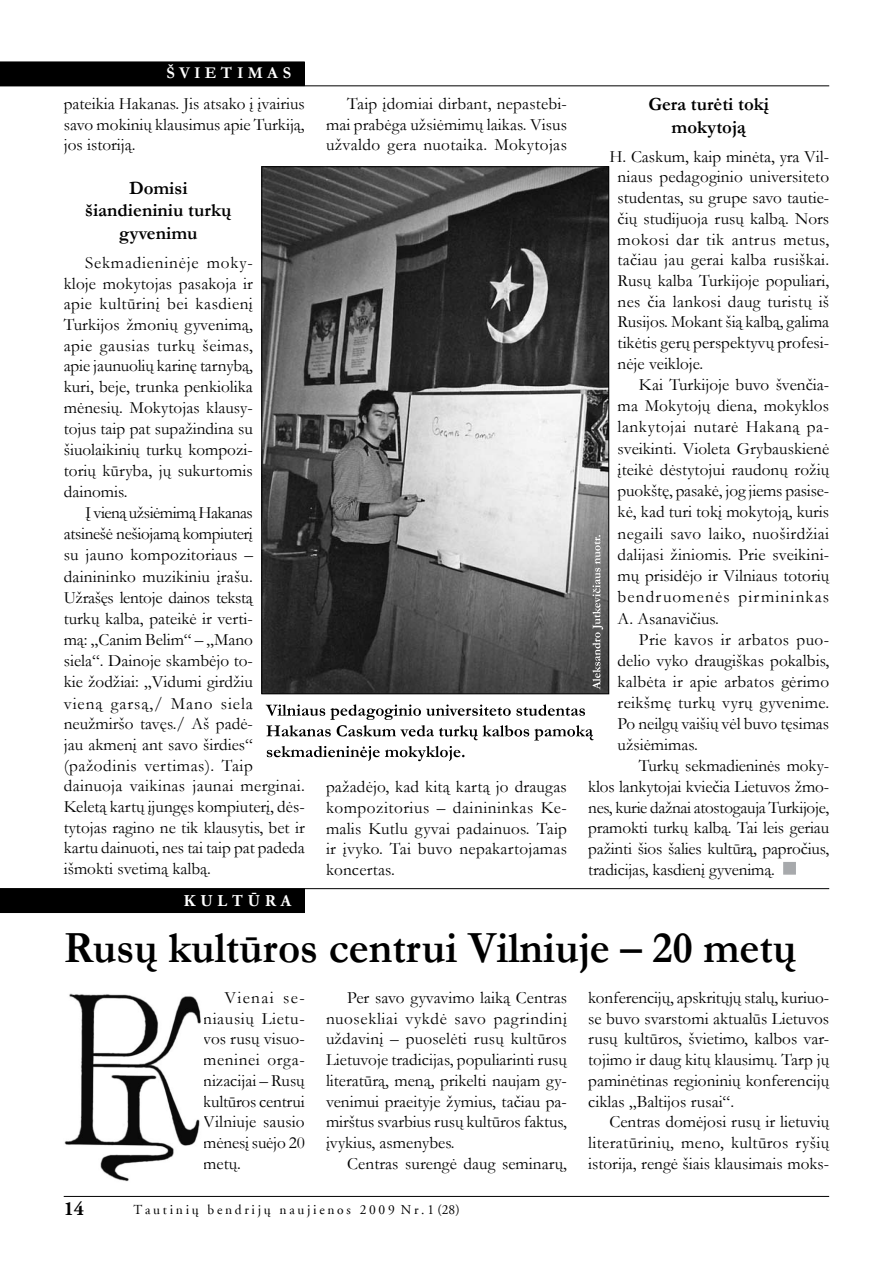
<style>
.page{position:relative;width:893px;height:1263px;background:#fff}
.page>*{position:absolute;margin:0;border:0;box-sizing:border-box;transform-origin:0 0}
.t1{font:700 45px "Garamond";color:#000;scale:.95 1}
.t2{font:700 19.5px "Garamond LT";color:#000}
.t3{font:700 18.75px/22.5px "Garamond";color:#000;text-align:center}
.t4{font:17.25px/20.7px "Garamond";color:#000;text-align:justify}
.t5{font:17.25px "Garamond";letter-spacing:.03em;color:#000}
.t6{font:17.25px "Garamond";letter-spacing:-.02em;color:#000}
.t7{font:17.25px "Garamond";letter-spacing:.02em;color:#000}
.t8{font:17.25px "Garamond";letter-spacing:.025em;color:#000}
.t9{font:17.25px "Garamond";letter-spacing:.035em;color:#000}
.t10{font:17.25px "Garamond";letter-spacing:.065em;color:#000}
.t11{font:17.25px "Garamond";letter-spacing:-.025em;color:#000}
.t12{font:17.25px "Garamond";letter-spacing:.05em;color:#000}
.t13{font:17.25px "Garamond";letter-spacing:.045em;color:#000}
.t14{font:700 16.5px "Garamond";color:#fff}
.t15{font:700 16.5px "Adobe Garamond Pro";letter-spacing:.3em;color:#fff}
.t16{font:13.5px "Garamond LT";letter-spacing:.2em;color:#000}
</style>
<div class="page">
<hr style="left:64px;top:1196px;width:765px;height:1px;background:#000">
<hr style="left:0;top:85px;width:829px;height:1px;background:#000">
<div style="left:0;top:61px;width:305px;height:24px;background:#000"></div>
<svg style="left:266px;top:704px;width:328px;height:57px"></svg>
<img style="left:263px;top:168px;width:344px;height:524px">
<div style="left:783px;top:862px;width:13px;height:13px;background:#a7a9ac;border:2px solid #a7a9ac"></div>
<hr style="left:0;top:888px;width:829px;height:1px;background:#000">
<div style="left:0;top:888px;width:305px;height:25px;background:#000"></div>
<img style="left:64px;top:993px;width:137px;height:189px">
<svg style="left:592px;top:535px;width:11px;height:154px;background:#818181"></svg>
<p class="t14" style="left:167px;top:62px;width:126px">Š V I E TI M AS</p>
<p class="t4" style="left:64px;top:93px;width:242px">pateikia Hakanas. Jis atsako į įvairius savo mokinių klausimus apie Turkiją, jos istoriją.</p>
<p class="t3" style="left:85px;top:177px;width:148px">Domisi šiandieniniu turkų gyvenimu</p>
<p class="t13" style="left:85px;top:251px;width:169px">Sekmadieninėje moky-</p>
<p class="t4" style="left:64px;top:272px;width:191px">kloje mokytojas pasakoja ir</p>
<p class="t5" style="left:64px;top:292px;width:191px">apie kultūrinį bei kasdienį</p>
<p class="t4" style="left:64px;top:314px;width:191px">Turkijos žmonių gyvenimą,</p>
<p class="t5" style="left:64px;top:334px;width:191px">apie gausias turkų šeimas,</p>
<p class="t4" style="left:64px;top:355px;width:191px">apie jaunuolių karinę tarnybą,</p>
<p class="t4" style="left:64px;top:376px;width:191px">kuri, beje, trunka penkiolika</p>
<p class="t4" style="left:64px;top:397px;width:191px">mėnesių. Mokytojas klausy-</p>
<p class="t4" style="left:64px;top:417px;width:191px">tojus taip pat supažindina su</p>
<p class="t4" style="left:64px;top:438px;width:191px">šiuolaikinių turkų kompozi-</p>
<p class="t4" style="left:64px;top:460px;width:191px">torių kūryba, jų sukurtomis</p>
<p class="t4" style="left:64px;top:481px;width:65px">dainomis.</p>
<p class="t11" style="left:85px;top:501px;width:169px">Į vieną užsiėmimą Hakanas</p>
<p class="t6" style="left:64px;top:522px;width:191px">atsinešė nešiojamą kompiuterį</p>
<p class="t4" style="left:64px;top:544px;width:191px">su jauno kompozitoriaus –</p>
<p class="t4" style="left:64px;top:565px;width:191px">dainininko muzikiniu įrašu.</p>
<p class="t6" style="left:64px;top:586px;width:191px">Užrašęs lentoje dainos tekstą</p>
<p class="t4" style="left:64px;top:608px;width:191px">turkų kalba, pateikė ir verti-</p>
<p class="t4" style="left:64px;top:629px;width:191px">mą: „Canim Belim“ – „Mano</p>
<p class="t4" style="left:64px;top:650px;width:191px">siela“. Dainoje skambėjo to-</p>
<p class="t4" style="left:64px;top:671px;width:191px">kie žodžiai: „Vidumi girdžiu</p>
<p class="t12" style="left:64px;top:691px;width:191px">vieną garsą,/ Mano siela</p>
<p class="t4" style="left:64px;top:713px;width:191px">neužmiršo tavęs./ Aš padė-</p>
<p class="t4" style="left:64px;top:734px;width:191px">jau akmenį ant savo širdies“</p>
<p class="t5" style="left:64px;top:754px;width:191px">(pažodinis vertimas). Taip</p>
<p class="t7" style="left:64px;top:774px;width:243px">dainuoja vaikinas jaunai merginai.</p>
<p class="t4" style="left:64px;top:796px;width:242px">Keletą kartų įjungęs kompiuterį, dės-</p>
<p class="t4" style="left:64px;top:816px;width:242px">tytojas ragino ne tik klausytis, bet ir</p>
<p class="t4" style="left:64px;top:837px;width:243px">kartu dainuoti, nes tai taip pat padeda</p>
<p class="t4" style="left:64px;top:858px;width:149px">išmokti svetimą kalbą.</p>
<p class="t15" style="left:184px;top:891px;width:109px">KULTŪRA</p>
<p class="t4" style="left:326px;top:93px;width:242px;text-indent:21px">Taip įdomiai dirbant, nepastebi&shy;mai prabėga užsiėmimų laikas. Visus užvaldo gera nuotaika. Mokytojas</p>
<p class="t4" style="left:326px;top:776px;width:242px">pažadėjo, kad kitą kartą jo draugas kompozitorius – dainininkas Ke&shy;malis Kutlu gyvai padainuos. Taip ir įvyko. Tai buvo nepakartojamas koncertas.</p>
<p class="t3" style="left:648px;top:93px;width:122px">Gera turėti tokį mokytoją</p>
<p class="t4" style="left:609px;top:146px;width:221px">H. Caskum, kaip minėta, yra Vil-</p>
<p class="t4" style="left:618px;top:166px;width:213px">niaus pedagoginio universiteto</p>
<p class="t4" style="left:618px;top:187px;width:213px">studentas, su grupe savo tautie-</p>
<p class="t4" style="left:618px;top:208px;width:213px">čių studijuoja rusų kalbą. Nors</p>
<p class="t5" style="left:618px;top:228px;width:213px">mokosi dar tik antrus metus,</p>
<p class="t4" style="left:618px;top:249px;width:213px">tačiau jau gerai kalba rusiškai.</p>
<p class="t4" style="left:618px;top:270px;width:213px">Rusų kalba Turkijoje populiari,</p>
<p class="t4" style="left:618px;top:290px;width:213px">nes čia lankosi daug turistų iš</p>
<p class="t4" style="left:618px;top:311px;width:213px">Rusijos. Mokant šią kalbą, galima</p>
<p class="t4" style="left:618px;top:332px;width:213px">tikėtis gerų perspektyvų profesi-</p>
<p class="t4" style="left:618px;top:353px;width:87px">nėje veikloje.</p>
<p class="t4" style="left:639px;top:374px;width:192px">Kai Turkijoje buvo švenčia-</p>
<p class="t4" style="left:618px;top:395px;width:213px">ma Mokytojų diena, mokyklos</p>
<p class="t5" style="left:618px;top:415px;width:213px">lankytojai nutarė Hakaną pa-</p>
<p class="t4" style="left:618px;top:437px;width:213px">sveikinti. Violeta Grybauskienė</p>
<p class="t4" style="left:618px;top:459px;width:213px">įteikė dėstytojui raudonų rožių</p>
<p class="t4" style="left:618px;top:480px;width:213px">puokštę, pasakė, jog jiems pasise-</p>
<p class="t4" style="left:618px;top:501px;width:213px">kė, kad turi tokį mokytoją, kuris</p>
<p class="t8" style="left:618px;top:522px;width:213px">negaili savo laiko, nuoširdžiai</p>
<p class="t4" style="left:618px;top:544px;width:213px">dalijasi žiniomis. Prie sveikini-</p>
<p class="t4" style="left:618px;top:565px;width:213px">mų prisidėjo ir Vilniaus totorių</p>
<p class="t10" style="left:618px;top:585px;width:213px">bendruomenės pirmininkas</p>
<p class="t4" style="left:618px;top:607px;width:103px">A. Asanavičius.</p>
<p class="t8" style="left:639px;top:628px;width:192px">Prie kavos ir arbatos puo-</p>
<p class="t4" style="left:618px;top:650px;width:213px">delio vyko draugiškas pokalbis,</p>
<p class="t4" style="left:618px;top:671px;width:213px">kalbėta ir apie arbatos gėrimo</p>
<p class="t4" style="left:618px;top:692px;width:213px">reikšmę turkų vyrų gyvenime.</p>
<p class="t4" style="left:618px;top:713px;width:213px">Po neilgų vaišių vėl buvo tęsimas</p>
<p class="t4" style="left:618px;top:734px;width:82px">užsiėmimas.</p>
<p class="t4" style="left:639px;top:755px;width:192px">Turkų sekmadieninės moky-</p>
<p class="t4" style="left:588px;top:776px;width:242px">klos lankytojai kviečia Lietuvos žmo-</p>
<p class="t6" style="left:588px;top:795px;width:242px">nes, kurie dažnai atostogauja Turkijoje,</p>
<p class="t4" style="left:588px;top:817px;width:242px">pramokti turkų kalbą. Tai leis geriau</p>
<p class="t4" style="left:588px;top:838px;width:242px">pažinti šios šalies kultūrą, papročius,</p>
<p class="t4" style="left:588px;top:858px;width:188px">tradicijas, kasdienį gyvenimą.</p>
<p class="t1" style="left:64px;top:917px;width:773px">Rusų kultūros centrui Vilniuje – 20 metų</p>
<p class="t4" style="left:347px;top:987px;width:221px">Per savo gyvavimo laiką Centras</p>
<p class="t9" style="left:326px;top:1007px;width:242px">nuosekliai vykdė savo pagrindinį</p>
<p class="t4" style="left:326px;top:1028px;width:242px">uždavinį – puoselėti rusų kultūros</p>
<p class="t4" style="left:326px;top:1049px;width:242px">Lietuvoje tradicijas, populiarinti rusų</p>
<p class="t4" style="left:326px;top:1069px;width:242px">literatūrą, meną, prikelti naujam gy-</p>
<p class="t4" style="left:326px;top:1090px;width:242px">venimui praeityje žymius, tačiau pa-</p>
<p class="t4" style="left:326px;top:1111px;width:243px">mirštus svarbius rusų kultūros faktus,</p>
<p class="t4" style="left:326px;top:1132px;width:130px">įvykius, asmenybes.</p>
<p class="t4" style="left:347px;top:1152px;width:221px">Centras surengė daug seminarų,</p>
<p class="t4" style="left:588px;top:987px;width:242px">konferencijų, apskritųjų stalų, kuriuo-</p>
<p class="t4" style="left:588px;top:1007px;width:242px">se buvo svarstomi aktualūs Lietuvos</p>
<p class="t4" style="left:588px;top:1028px;width:242px">rusų kultūros, švietimo, kalbos var-</p>
<p class="t4" style="left:588px;top:1049px;width:242px">tojimo ir daug kitų klausimų. Tarp jų</p>
<p class="t4" style="left:588px;top:1069px;width:242px">paminėtinas regioninių konferencijų</p>
<p class="t4" style="left:588px;top:1090px;width:147px">ciklas „Baltijos rusai“.</p>
<p class="t4" style="left:609px;top:1111px;width:221px">Centras domėjosi rusų ir lietuvių</p>
<p class="t7" style="left:588px;top:1131px;width:242px">literatūrinių, meno, kultūros ryšių</p>
<p class="t4" style="left:588px;top:1152px;width:243px">istorija, rengė šiais klausimais moks-</p>
<p class="t4" style="left:203px;top:987px;width:103px;text-indent:21px">Vienai se&shy;niausių Lietu&shy;vos rusų visuo&shy;meninei orga&shy;nizacijai – Rusų kultūros centrui Vilniuje sausio mėnesį suėjo 20 metų.</p>
<p class="t2" style="left:64px;top:1196px;width:22px">14</p>
<p class="t16" style="left:134px;top:1202px;width:328px">Tautiniø bendrijø naujienos 2009 Nr.1 (28)</p>
</div>
